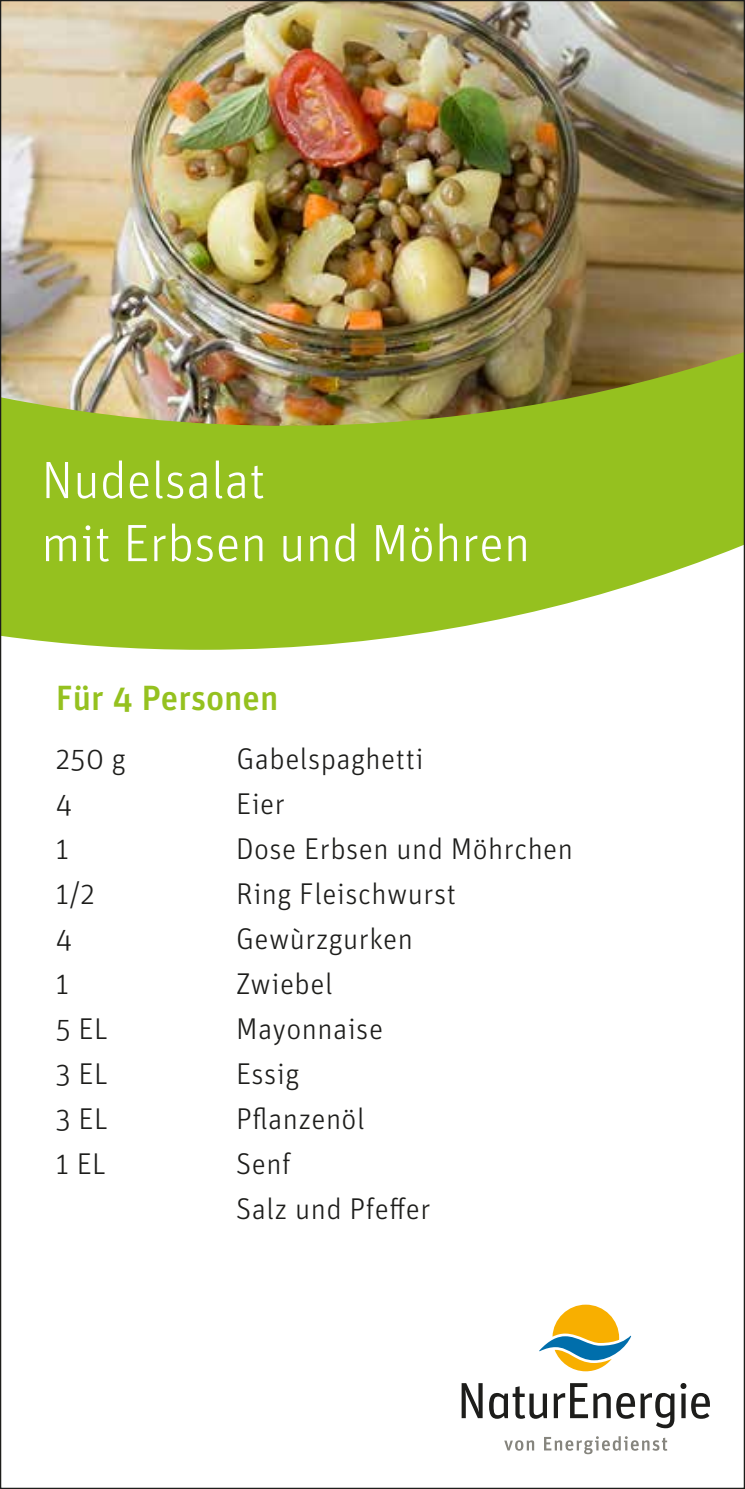
<style>
.page{position:relative;width:745px;height:1489px;background:#fff}
.page>*{position:absolute;margin:0;border:0;box-sizing:border-box;transform-origin:0 0}
.t1{font:300 52.5px/63px "Unit OT";color:#fff}
.t2{font:500 35px "Unit OT";color:#95c11f}
.t3{font:300 30px/45px "Unit OT";letter-spacing:.015em;color:#1d1d1b}
</style>
<div class="page">
<img style="left:3px;top:3px;width:738px;height:349px">
<svg style="left:504px;top:1436px;width:163px;height:17px"></svg>
<svg style="left:539px;top:1304px;width:91px;height:67px"></svg>
<svg style="left:461px;top:1383px;width:21px;height:34px"></svg>
<svg style="left:489px;top:1386px;width:57px;height:32px"></svg>
<svg style="left:593px;top:1393px;width:17px;height:24px"></svg>
<svg style="left:616px;top:1393px;width:18px;height:25px"></svg>
<svg style="left:640px;top:1393px;width:34px;height:34px"></svg>
<svg style="left:680px;top:1383px;width:29px;height:35px"></svg>
<svg style="left:553px;top:1383px;width:34px;height:34px"></svg>
<img style="left:3px;top:352px;width:738px;height:297px">
<h1 class="t1" style="left:41px;top:449px;width:490px">Nudelsalat<br>mit Erbsen und Möhren</h1>
<p class="t2" style="left:56px;top:676px;width:224px">Für 4 Personen</p>
<p class="t3" style="left:56px;top:736px;width:71px">250 g</p>
<p class="t3" style="left:236px;top:736px;width:188px">Gabelspaghetti</p>
<p class="t3" style="left:56px;top:781px;width:18px">4</p>
<p class="t3" style="left:236px;top:781px;width:50px">Eier</p>
<p class="t3" style="left:56px;top:826px;width:15px">1</p>
<p class="t3" style="left:236px;top:826px;width:338px">Dose Erbsen und Möhrchen</p>
<p class="t3" style="left:56px;top:871px;width:40px">1/2</p>
<p class="t3" style="left:236px;top:871px;width:221px">Ring Fleischwurst</p>
<p class="t3" style="left:56px;top:916px;width:18px">4</p>
<p class="t3" style="left:236px;top:916px;width:178px">Gewùrzgurken</p>
<p class="t3" style="left:56px;top:961px;width:15px">1</p>
<p class="t3" style="left:236px;top:961px;width:98px">Zwiebel</p>
<p class="t3" style="left:56px;top:1006px;width:54px">5 EL</p>
<p class="t3" style="left:236px;top:1006px;width:148px">Mayonnaise</p>
<p class="t3" style="left:56px;top:1051px;width:54px">3 EL</p>
<p class="t3" style="left:236px;top:1051px;width:65px">Essig</p>
<p class="t3" style="left:56px;top:1096px;width:54px">3 EL</p>
<p class="t3" style="left:236px;top:1096px;width:130px">Pflanzenöl</p>
<p class="t3" style="left:56px;top:1141px;width:52px">1 EL</p>
<p class="t3" style="left:236px;top:1141px;width:196px">Senf<br>Salz und Pfeffer</p>
</div>
